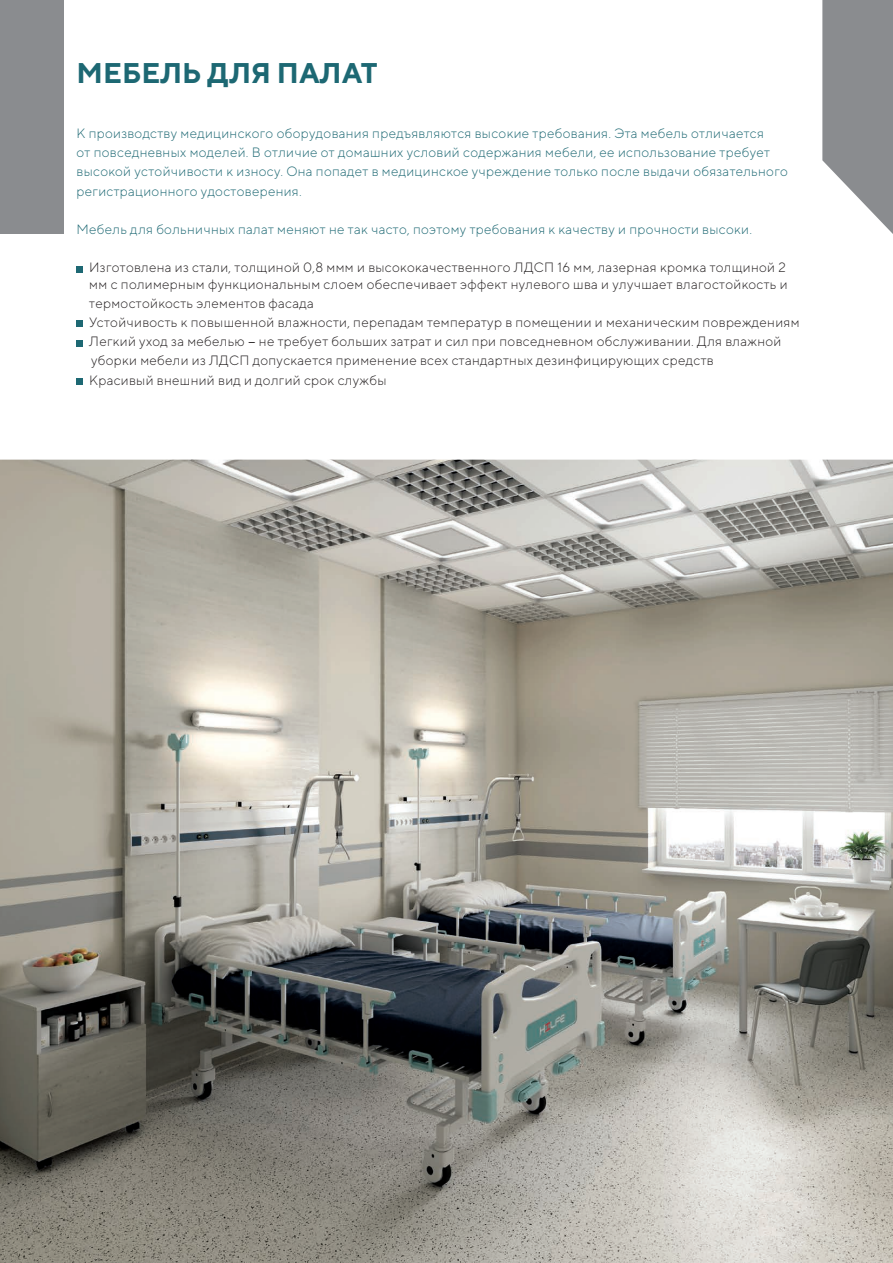
<style>
.page{position:relative;width:893px;height:1263px;background:#fff}
.page>*{position:absolute;margin:0;border:0;box-sizing:border-box;transform-origin:0 0}
.t1{font:700 28.5px "TT Norms";color:#1d6873}
.t2{font:300 13.5px/19.2px "TT Norms";letter-spacing:.02em;color:#231f20}
.t3{font:300 13.5px/19.2px "TT Norms";letter-spacing:.02em;color:#1d6873}
.s1{font-family:"Officina Sans Book C";font-weight:400}
</style>
<div class="page">
<svg style="left:822px;top:0;width:71px;height:234px"></svg>
<div style="left:77px;top:266px;width:6px;height:7px;background:#1d6873"></div>
<svg style="left:77px;top:321px;width:6px;height:6px"></svg>
<svg style="left:77px;top:340px;width:6px;height:6px"></svg>
<div style="left:77px;top:378px;width:6px;height:7px;background:#1d6873"></div>
<img style="left:0;top:460px;width:893px;height:803px">
<div style="left:0;top:0;width:64px;height:234px;background:#8a8c8f"></div>
<h1 class="t1" style="left:77px;top:55px;width:302px">МЕБЕЛЬ ДЛЯ ПАЛАТ</h1>
<p class="t3" style="left:77px;top:123px;width:713px">К производству медицинского оборудования предъявляются высокие требования. Эта мебель отличается<br>от повседневных моделей. В отличие от домашних условий содержания мебели, ее использование требует высокой устойчивости к износу. Она попадет в медицинское учреждение только после выдачи обязательного регистрационного удостоверения.</p>
<p class="t3" style="left:77px;top:219px;width:677px">Мебель для больничных палат меняют не так часто, поэтому требования к качеству и прочности высоки.</p>
<p class="t2" style="left:89px;top:259px;width:700px;line-height:16.2px">Изготовлена из стали, толщиной 0,8 ммм и высококачественного ЛДСП 16 мм, лазерная кромка толщиной 2 мм с полимерным функциональным слоем обеспечивает эффект нулевого шва и улучшает влагостойкость и</p>
<p class="t2" style="left:89px;top:293px;width:712px">термостойкость элементов фасада<br>Устойчивость к повышенной влажности, перепадам температур в помещении и механическим повреждениям Легкий уход за мебелью <span class="s1">–</span> не требует больших затрат и сил при повседневном обслуживании. Для влажной уборки мебели из ЛДСП допускается применение всех стандартных дезинфицирующих средств<br>Красивый внешний вид и долгий срок службы</p>
</div>
